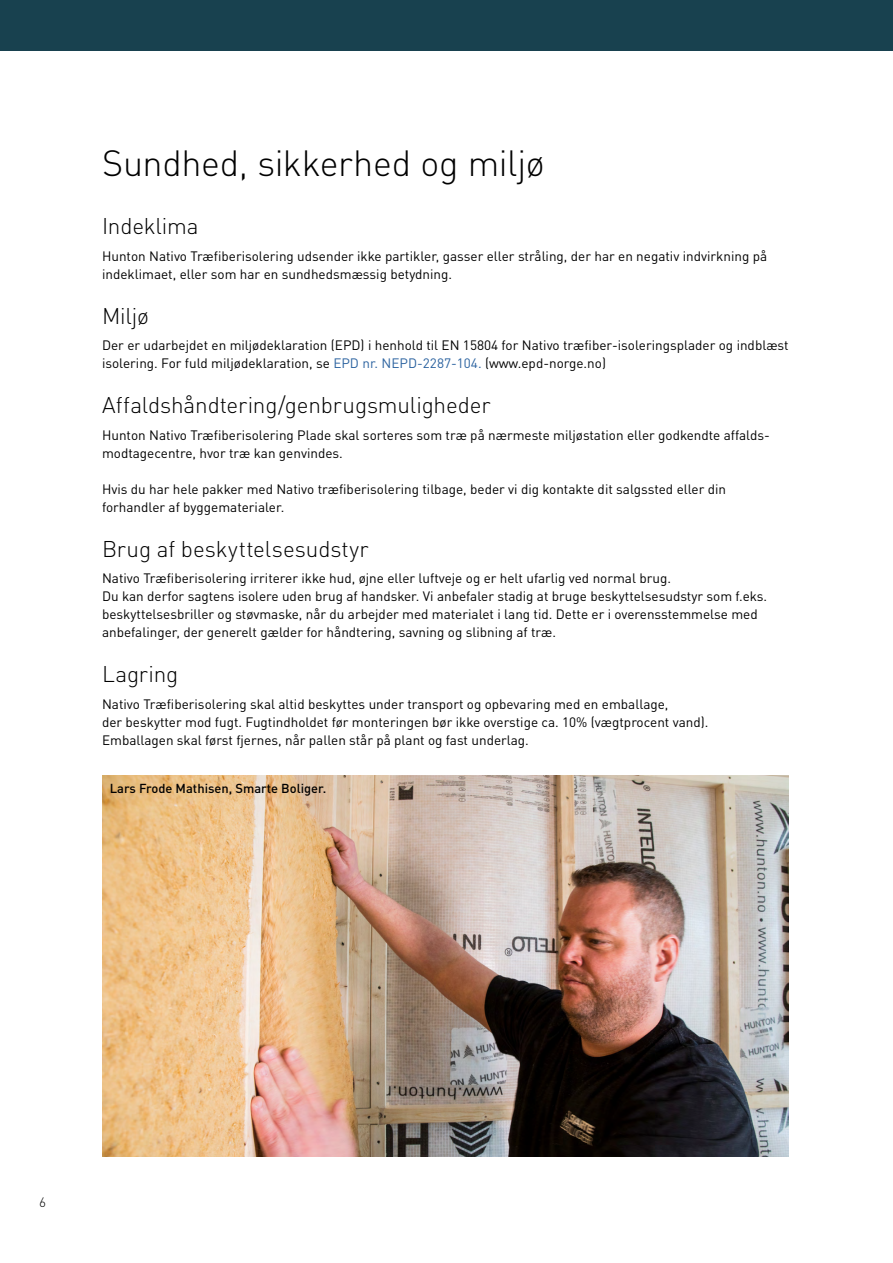
<style>
.page{position:relative;width:893px;height:1263px;background:#fff}
.page>*{position:absolute;margin:0;border:0;box-sizing:border-box;transform-origin:0 0}
.t1{font:300 36px "DINOT";letter-spacing:-.01em;color:#000}
.t2{font:300 22.5px "DINOT";letter-spacing:-.005em;color:#000}
.t3{font:13.5px/18px "DINOT";color:#000}
.t4{font:300 13.5px "DINOT";color:#000}
.t5{font:500 12.9px "DINOT";color:#000}
.s1{color:#2c63a0}
</style>
<div class="page">
<div style="left:0;top:0;width:893px;height:51px;background:#18414f"></div>
<img style="left:102px;top:776px;width:687px;height:381px">
<h1 class="t1" style="left:102px;top:141px;width:444px">Sundhed, sikkerhed og miljø</h1>
<h2 class="t2" style="left:102px;top:212px;width:98px">Indeklima</h2>
<p class="t3" style="left:102px;top:246px;width:667px">Hunton Nativo Træfiberisolering udsender ikke partikler, gasser eller stråling, der har en negativ indvirkning på indeklimaet, eller som har en sundhedsmæssig betydning.</p>
<h2 class="t2" style="left:102px;top:302px;width:49px">Miljø</h2>
<p class="t3" style="left:102px;top:336px;width:688px">Der er udarbejdet en miljødeklaration (EPD) i henhold til EN 15804 for Nativo træfiber-isoleringsplader og indblæst isolering. For fuld miljødeklaration, se <span class="s1">EPD nr. NEPD-2287-104.</span> (www.epd-norge.no)</p>
<h2 class="t2" style="left:102px;top:391px;width:390px">Affaldshåndtering/genbrugsmuligheder</h2>
<p class="t3" style="left:102px;top:425px;width:669px">Hunton Nativo Træfiberisolering Plade skal sorteres som træ på nærmeste miljøstation eller godkendte affalds&shy;modtagecentre, hvor træ kan genvindes.</p>
<p class="t3" style="left:102px;top:479px;width:626px">Hvis du har hele pakker med Nativo træfiberisolering tilbage, beder vi dig kontakte dit salgssted eller din forhandler af byggematerialer.</p>
<h2 class="t2" style="left:102px;top:535px;width:268px">Brug af beskyttelsesudstyr</h2>
<p class="t3" style="left:102px;top:569px;width:667px">Nativo Træfiberisolering irriterer ikke hud, øjne eller luftveje og er helt ufarlig ved normal brug.<br>Du kan derfor sagtens isolere uden brug af handsker. Vi anbefaler stadig at bruge beskyttelsesudstyr som f.eks. beskyttelsesbriller og støvmaske, når du arbejder med materialet i lang tid. Dette er i overensstemmelse med anbefalinger, der generelt gælder for håndtering, savning og slibning af træ.</p>
<h2 class="t2" style="left:102px;top:660px;width:78px">Lagring</h2>
<p class="t3" style="left:102px;top:694px;width:608px">Nativo Træfiberisolering skal altid beskyttes under transport og opbevaring med en emballage,<br>der beskytter mod fugt. Fugtindholdet før monteringen bør ikke overstige ca. 10% (vægtprocent vand).<br>Emballagen skal først fjernes, når pallen står på plant og fast underlag.</p>
<p class="t5" style="left:110px;top:780px;width:218px">Lars Frode Mathisen, Smarte Boliger.</p>
<p class="t4" style="left:39px;top:1194px;width:8px">6</p>
</div>
